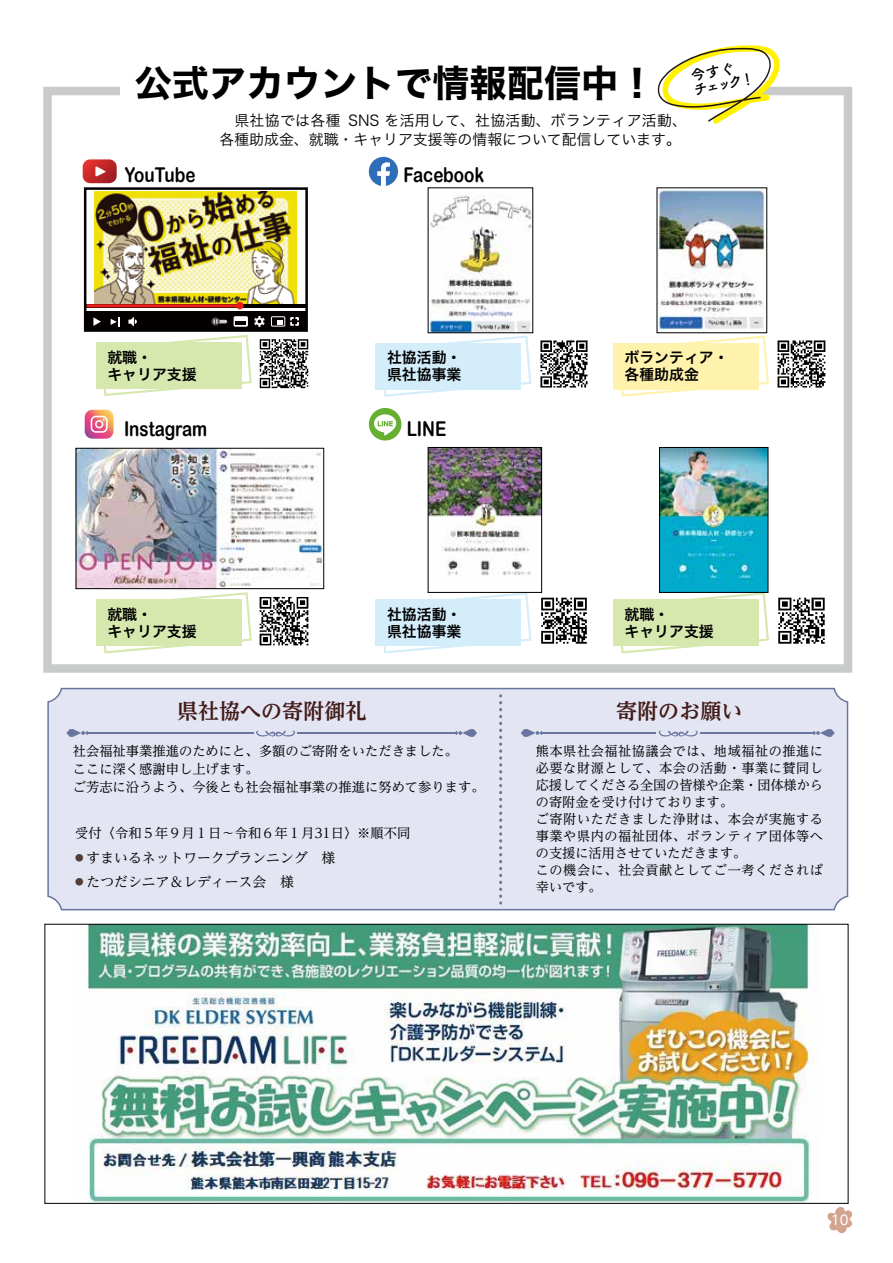
<style>
.page{position:relative;width:893px;height:1263px;background:#fff}
.page>*{position:absolute;margin:0;border:0;box-sizing:border-box;transform-origin:0 0}
.t1{font:37.2px "Hiragino Sans W7";color:#000}
.t2{font:700 21.3px "UD Reimin Pro";color:#431c1a}
.t3{font:20.4px "Arial Rounded MT Bold";color:#000;scale:.83 1}
.t4{font:14.85px/17px "Hiragino Sans W6";color:#000}
.t5{font:14.85px/19.2px "Hiragino Sans W3";color:#000}
.t6{font:14.85px "Hiragino Sans W3";letter-spacing:.025em;color:#000}
.t7{font:14.85px "Tsuku B Rd Gothic Std B";color:#000}
.t8{font:13.8px "UD Reimin Pro";color:#000}
.t9{font:13.35px/17px "UD Reimin Pro";letter-spacing:.04em;color:#000}
.t10{font:13.35px/18px "UD Reimin Pro";color:#000}
.t11{font:13.35px "UD Shin Go Pro";color:#fff}
.t12{font:8.55px "UD Reimin Pro";color:#503c38}
</style>
<div class="page">
<div style="left:47px;top:687px;width:802px;height:224px;background:#e4e5f3"></div>
<svg style="left:499px;top:696px;width:3px;height:208px"></svg>
<svg style="left:255px;top:730px;width:41px;height:7px"></svg>
<svg style="left:454px;top:729px;width:23px;height:8px"></svg>
<hr style="left:297px;top:732px;width:158px;height:2px;background:#6a76a1">
<svg style="left:66px;top:729px;width:23px;height:8px"></svg>
<hr style="left:88px;top:732px;width:166px;height:2px;background:#6a76a1">
<svg style="left:658px;top:730px;width:41px;height:7px"></svg>
<svg style="left:812px;top:729px;width:23px;height:8px"></svg>
<hr style="left:700px;top:732px;width:113px;height:2px;background:#6a76a1">
<svg style="left:521px;top:729px;width:23px;height:8px"></svg>
<hr style="left:542px;top:732px;width:114px;height:2px;background:#6a76a1">
<div style="left:43px;top:87px;width:809px;height:586px;border:9px solid #c9caca"></div>
<div style="left:369px;top:408px;width:32px;height:32px;background:#66af30;border-radius:50%"></div>
<svg style="left:374px;top:414px;width:22px;height:22px"></svg>
<img style="left:87px;top:926px;width:726px;height:276px">
<svg style="left:99px;top:592px;width:153px;height:62px"></svg>
<div style="left:96px;top:600px;width:145px;height:46px;background:#d7e8af"></div>
<img style="left:259px;top:597px;width:50px;height:49px">
<svg style="left:379px;top:591px;width:153px;height:63px"></svg>
<div style="left:375px;top:600px;width:146px;height:46px;background:#d3edfb"></div>
<svg style="left:616px;top:591px;width:153px;height:63px"></svg>
<div style="left:613px;top:600px;width:146px;height:46px;background:#d7e8af"></div>
<svg style="left:103px;top:335px;width:149px;height:61px"></svg>
<div style="left:96px;top:342px;width:145px;height:47px;background:#d7e8af"></div>
<img style="left:259px;top:339px;width:50px;height:50px">
<img style="left:540px;top:340px;width:48px;height:48px">
<img style="left:541px;top:597px;width:46px;height:47px">
<img style="left:778px;top:597px;width:47px;height:47px">
<img style="left:777px;top:340px;width:49px;height:48px">
<svg style="left:379px;top:335px;width:153px;height:62px"></svg>
<div style="left:375px;top:343px;width:146px;height:46px;background:#d3edfb"></div>
<svg style="left:616px;top:335px;width:153px;height:62px"></svg>
<div style="left:613px;top:343px;width:146px;height:46px;background:#fff2ad"></div>
<div style="left:120px;top:57px;width:550px;height:53px;background:#fff"></div>
<svg style="left:369px;top:157px;width:29px;height:29px"></svg>
<svg style="left:85px;top:410px;width:29px;height:29px"></svg>
<svg style="left:83px;top:159px;width:34px;height:24px"></svg>
<img style="left:78px;top:450px;width:244px;height:137px">
<div style="left:76px;top:448px;width:248px;height:141px;border:1px solid #000"></div>
<img style="left:430px;top:449px;width:110px;height:127px">
<div style="left:428px;top:447px;width:114px;height:146px;border:1px solid #000"></div>
<img style="left:661px;top:449px;width:105px;height:142px">
<div style="left:659px;top:447px;width:109px;height:146px;border:1px solid #000"></div>
<img style="left:430px;top:195px;width:101px;height:136px">
<img style="left:658px;top:190px;width:107px;height:141px">
<img style="left:95px;top:192px;width:202px;height:112px">
<div style="left:84px;top:187px;width:224px;height:145px;border:3px solid #040000"></div>
<div style="left:85px;top:311px;width:222px;height:20px;background:#040000"></div>
<hr style="left:85px;top:304px;width:220px;height:3px;background:#040000">
<svg style="left:87px;top:302px;width:157px;height:7px"></svg>
<svg style="left:93px;top:317px;width:8px;height:9px"></svg>
<svg style="left:111px;top:317px;width:8px;height:9px"></svg>
<svg style="left:128px;top:317px;width:9px;height:9px"></svg>
<hr style="left:213px;top:320px;width:14px;height:3px;background:#cccdcc;border-radius:2px">
<svg style="left:211px;top:317px;width:9px;height:9px"></svg>
<svg style="left:214px;top:319px;width:3px;height:5px"></svg>
<svg style="left:254px;top:316px;width:11px;height:11px"></svg>
<div style="left:271px;top:316px;width:14px;height:10px;border:1px solid #fff"></div>
<svg style="left:277px;top:321px;width:6px;height:4px"></svg>
<div style="left:234px;top:317px;width:13px;height:9px;background:#fff"></div>
<div style="left:234px;top:316px;width:14px;height:10px;border:1px solid #fff"></div>
<svg style="left:235px;top:321px;width:11px;height:4px"></svg>
<svg style="left:290px;top:317px;width:9px;height:9px"></svg>
<svg style="left:827px;top:1206px;width:25px;height:27px"></svg>
<svg style="left:657px;top:45px;width:124px;height:79px"></svg>
<h1 class="t1" style="left:135px;top:54px;width:522px">公式アカウントで情報配信中！</h1>
<p class="t7" style="left:691px;top:78px;width:52px;rotate:-10deg">チェック</p>
<h3 class="t3" style="left:125px;top:162px;width:87px">YouTube</h3>
<p class="t6" style="left:348px;top:107px;width:340px">SNS を活用して、社協活動、ボランティア活動、</p>
<p class="t5" style="left:219px;top:110px;width:463px">　県社協では各種<br>各種助成金、就職・キャリア支援等の情報について配信しています。</p>
<h3 class="t3" style="left:403px;top:162px;width:99px">Facebook</h3>
<p class="t4" style="left:107px;top:348px;width:91px">就職・<br>キャリア支援</p>
<p class="t4" style="left:387px;top:349px;width:76px">社協活動・県社協事業</p>
<p class="t4" style="left:624px;top:349px;width:106px">ボランティア・各種助成金</p>
<h3 class="t3" style="left:124px;top:417px;width:102px">Instagram</h3>
<h3 class="t3" style="left:407px;top:417px;width:50px">LINE</h3>
<p class="t4" style="left:107px;top:605px;width:91px">就職・<br>キャリア支援</p>
<p class="t4" style="left:387px;top:605px;width:76px">社協活動・県社協事業</p>
<p class="t4" style="left:624px;top:605px;width:91px">就職・<br>キャリア支援</p>
<h2 class="t2" style="left:177px;top:693px;width:191px">県社協への寄附御礼</h2>
<p class="t10" style="left:73px;top:741px;width:413px">社会福祉事業推進のためにと、多額のご寄附をいただきました。<br>ここに深く感謝申し上げます。<br>ご芳志に沿うよう、今後とも社会福祉事業の推進に努めて参ります。</p>
<p class="t9" style="left:536px;top:742px;width:289px">熊本県社会福祉協議会では、地域福祉の推進に必要な財源として、本会の活動・事業に賛同し応援してくださる全国の皆様や企業・団体様からの寄附金を受け付けております。<br>ご寄附いただきました浄財は、本会が実施する事業や県内の福祉団体、ボランティア団体等への支援に活用させていただきます。<br>この機会に、社会貢献としてご一考くだされば幸いです。</p>
<h2 class="t2" style="left:616px;top:693px;width:128px">寄附のお願い</h2>
<p class="t10" style="left:75px;top:823px;width:337px">受付〈令和５年９月１日～令和６年１月31日〉※順不同</p>
<p class="t8" style="left:87px;top:846px;width:250px">すまいるネットワークプランニング　様</p>
<p class="t12" style="left:75px;top:850px;width:10px">●</p>
<p class="t8" style="left:87px;top:870px;width:209px">たつだシニア＆レディース会　様</p>
<p class="t12" style="left:75px;top:875px;width:10px">●</p>
<p class="t11" style="left:831px;top:1209px;width:19px">10</p>
</div>
